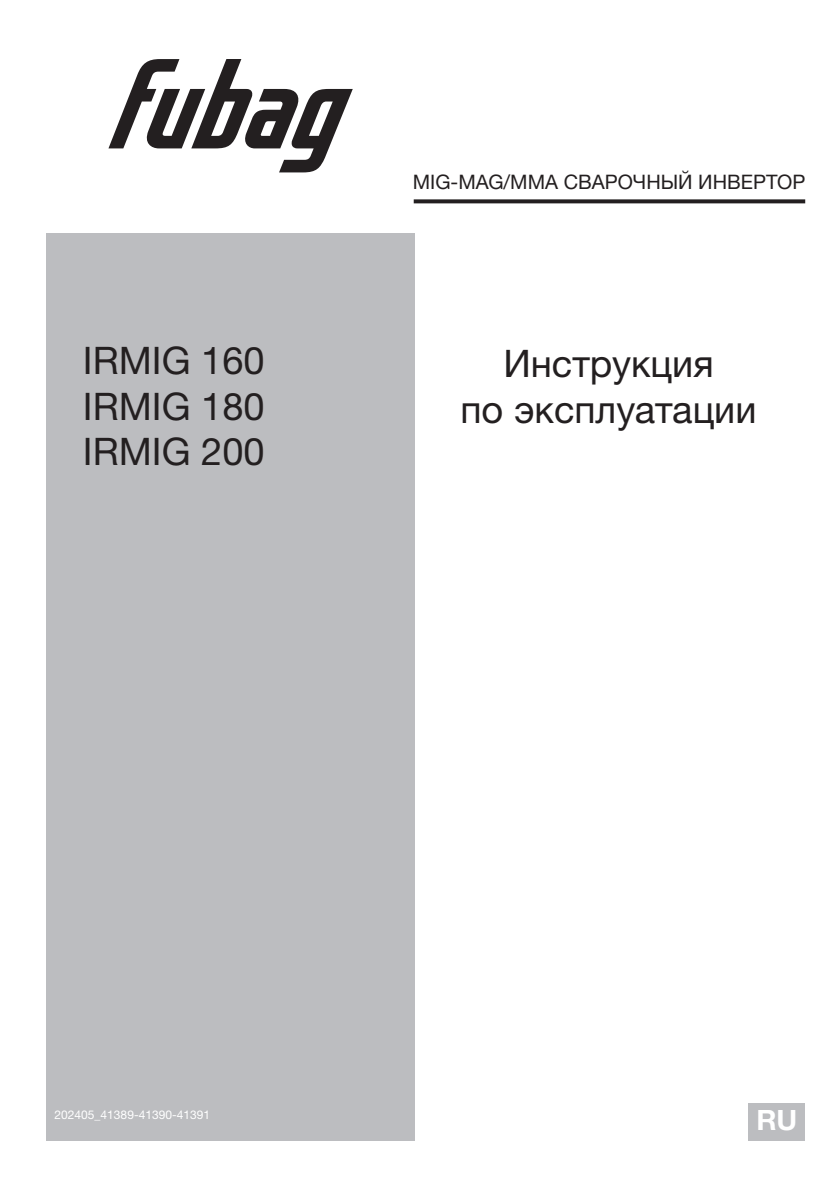
<style>
.page{position:relative;width:839px;height:1192px;background:#fff}
.page>*{position:absolute;margin:0;border:0;box-sizing:border-box;transform-origin:0 0}
.t1{font:38px "Helvetica Neue LTW1 G";color:#231f20}
.t2{font:700 28px "Helvetica Neue LTW1 G";color:#fff}
.t3{font:20px "Helvetica Neue LTW1 G";color:#231f20}
.t4{font:12px "Helvetica Neue LTW1 G";color:#fff}
</style>
<div class="page">
<svg style="left:413px;top:199px;width:392px;height:4px;background:#383435"></svg>
<div style="left:46px;top:233px;width:369px;height:907px;background:#bcbdc0"></div>
<svg style="left:108px;top:59px;width:244px;height:113px"></svg>
<div style="left:748px;top:1102px;width:57px;height:38px;background:#bcbdc0"></div>
<p class="t1" style="left:83px;top:337px;width:183px">IRMIG 160</p>
<p class="t1" style="left:83px;top:382px;width:183px">IRMIG 180</p>
<p class="t1" style="left:83px;top:428px;width:183px">IRMIG 200</p>
<p class="t3" style="left:412px;top:169px;width:394px">MIG-MAG/MMA СВАРОЧНЫЙ ИНВЕРТОР</p>
<p class="t1" style="left:503px;top:340px;width:212px">Инструкция</p>
<p class="t1" style="left:460px;top:386px;width:297px">по эксплуатации</p>
<p class="t4" style="left:55px;top:1107px;width:157px">202405_41389-41390-41391</p>
<p class="t2" style="left:756px;top:1103px;width:42px">RU</p>
</div>
